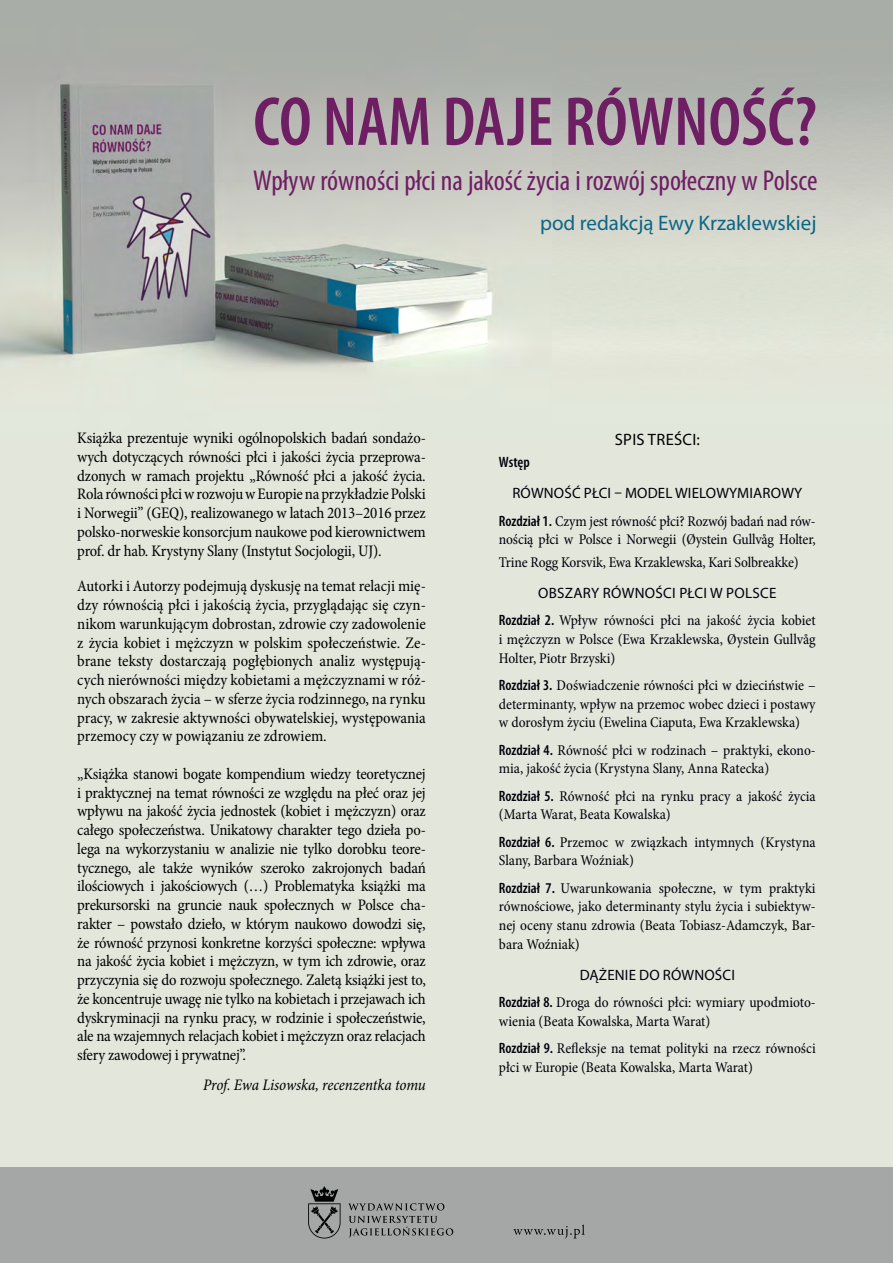
<style>
.page{position:relative;width:893px;height:1263px;background:#fff}
.page>*{position:absolute;margin:0;border:0;box-sizing:border-box;transform-origin:0 0}
.t1{font:600 condensed 69.9px "Myriad Pro";color:#6e1e63}
.t2{font:condensed 28.8px "Myriad Pro";color:#6e1e63}
.t3{font:21px "Myriad Pro";color:#0b6685}
.t4{font:16.5px "Myriad Pro";letter-spacing:.02em;color:#000}
.t5{font:condensed 16.2px/18.8px "Minion Pro";letter-spacing:-.01em;color:#000;text-align:justify}
.t6{font:italic condensed 16.2px "Minion Pro";letter-spacing:-.01em;color:#000}
.t7{font:condensed 15px/18.8px "Minion Pro";letter-spacing:-.005em;color:#00000a}
.t8{font:15px "Myriad Pro";letter-spacing:.01em;color:#00000a}
.t9{font:600 condensed 15px "Myriad Pro";letter-spacing:-.005em;color:#00000a}
.s1{font-family:"Myriad Pro";font-weight:600}
.s2{color:#000}
</style>
<div class="page">
<img style="left:0;top:0;width:552px;height:443px">
<div style="left:0;top:443px;width:893px;height:724px;background:#e3e6db"></div>
<div style="left:0;top:1167px;width:893px;height:96px;background:#a5a7a6"></div>
<svg style="left:348px;top:1203px;width:96px;height:7px"></svg>
<svg style="left:349px;top:1216px;width:104px;height:22px"></svg>
<svg style="left:308px;top:1186px;width:33px;height:52px"></svg>
<svg style="left:513px;top:1224px;width:72px;height:14px"></svg>
<h1 class="t1" style="left:253px;top:79px;width:565px">CO NAM DAJE RÓWNOŚĆ?</h1>
<h2 class="t2" style="left:253px;top:163px;width:566px">Wpływ równości płci na jakość życia i rozwój społeczny w Polsce</h2>
<p class="t3" style="left:540px;top:210px;width:278px">pod redakcją Ewy Krzaklewskiej</p>
<p class="t5" style="left:77px;top:429px;width:350px">Książka prezentuje wyniki ogólnopolskich badań sondażo&shy;wych dotyczących równości płci i jakości życia przeprowa&shy;dzonych w ramach projektu „Równość płci a jakość życia.<br>Rola równości płci w rozwoju w Europie na przykładzie Polski i Norwegii” (GEQ), realizowanego w latach 2013–2016 przez polsko-norweskie konsorcjum naukowe pod kierownictwem prof. dr hab. Krystyny Slany (Instytut Socjologii, UJ).</p>
<p class="t5" style="left:77px;top:577px;width:350px">Autorki i Autorzy podejmują dyskusję na temat relacji mię&shy;dzy równością płci i jakością życia, przyglądając się czyn&shy;nikom warunkującym dobrostan, zdrowie czy zadowolenie z życia kobiet i mężczyzn w polskim społeczeństwie. Ze&shy;brane teksty dostarczają pogłębionych analiz występują&shy;cych nierówności między kobietami a mężczyznami w róż&shy;nych obszarach życia – w sferze życia rodzinnego, na rynku pracy, w zakresie aktywności obywatelskiej, występowania przemocy czy w powiązaniu ze zdrowiem.</p>
<p class="t5" style="left:77px;top:764px;width:350px">„Książka stanowi bogate kompendium wiedzy teoretycznej i praktycznej na temat równości ze względu na płeć oraz jej wpływu na jakość życia jednostek (kobiet i mężczyzn) oraz całego społeczeństwa. Unikatowy charakter tego dzieła po&shy;lega na wykorzystaniu w analizie nie tylko dorobku teore&shy;tycznego, ale także wyników szeroko zakrojonych badań ilościowych i jakościowych (…) Problematyka książki ma prekursorski na gruncie nauk społecznych w Polsce cha&shy;rakter – powstało dzieło, w którym naukowo dowodzi się, że równość przynosi konkretne korzyści społeczne: wpływa na jakość życia kobiet i mężczyzn, w tym ich zdrowie, oraz przyczynia się do rozwoju społecznego. Zaletą książki jest to, że koncentruje uwagę nie tylko na kobietach i przejawach ich dyskryminacji na rynku pracy, w rodzinie i społeczeństwie, ale na wzajemnych relacjach kobiet i mężczyzn oraz relacjach sfery zawodowej i prywatnej”.</p>
<p class="t6" style="left:203px;top:1073px;width:224px">Prof. Ewa Lisowska, recenzentka tomu</p>
<p class="t4" style="left:615px;top:429px;width:87px">SPIS TREŚCI:</p>
<p class="t9" style="left:499px;top:453px;width:32px">Wstęp</p>
<p class="t8" style="left:512px;top:484px;width:291px">RÓWNOŚĆ PŁCI – MODEL WIELOWYMIAROWY</p>
<p class="t7" style="left:499px;top:512px;width:318px"><span class="s1">Rozdział 1.</span> Czym jest równość płci? Rozwój badań nad rów&shy;nością płci w Polsce i Norwegii (Øystein Gullvåg Holter,</p>
<p class="t7" style="left:499px;top:553px;width:301px">Trine Rogg Korsvik, Ewa Krzaklewska, Kari Solbreakke)</p>
<p class="t8" style="left:538px;top:583px;width:240px">OBSZARY RÓWNOŚCI PŁCI W POLSCE</p>
<p class="t7" style="left:499px;top:611px;width:318px;text-align:justify"><span class="s1">Rozdział 2.</span> Wpływ równości płci na jakość życia kobiet i mężczyzn w Polsce (Ewa Krzaklewska, Øystein Gullvåg Holter, Piotr Brzyski)</p>
<p class="t7" style="left:499px;top:676px;width:318px;text-align:justify"><span class="s1">Rozdział 3.</span> Doświadczenie równości płci w dzieciństwie – determinanty, wpływ na przemoc wobec dzieci i postawy w dorosłym życiu (Ewelina Ciaputa, Ewa Krzaklewska)</p>
<p class="t7" style="left:499px;top:741px;width:318px"><span class="s1">Rozdział 4.</span> Równość płci w rodzinach – praktyki, ekono&shy;mia, jakość życia (Krystyna Slany, Anna Ratecka)</p>
<p class="t7" style="left:499px;top:787px;width:318px"><span class="s1">Rozdział 5.</span> Równość płci na rynku pracy a jakość życia (Marta Warat, Beata Kowalska)</p>
<p class="t7" style="left:499px;top:833px;width:318px"><span class="s1">Rozdział 6.</span> Przemoc w związkach intymnych (Krystyna<br>Slany, Barbara Woźniak)</p>
<p class="t7" style="left:499px;top:879px;width:318px;text-align:justify"><span class="s1">Rozdział 7.</span> Uwarunkowania społeczne, w tym praktyki równościowe, jako determinanty stylu życia i subiektyw&shy;nej oceny stanu zdrowia (<span class="s2">Beata Tobiasz-Adamczyk, Bar&shy;bara Woźniak)</span></p>
<p class="t8" style="left:580px;top:965px;width:157px">DĄŻENIE DO RÓWNOŚCI</p>
<p class="t7" style="left:499px;top:993px;width:318px"><span class="s1">Rozdział 8.</span> Droga do równości płci: wymiary upodmioto&shy;wienia (Beata Kowalska, Marta Warat)</p>
<p class="t7" style="left:499px;top:1039px;width:318px"><span class="s1">Rozdział 9.</span> Refleksje na temat polityki na rzecz równości płci w Europie (Beata Kowalska, Marta Warat)</p>
</div>
